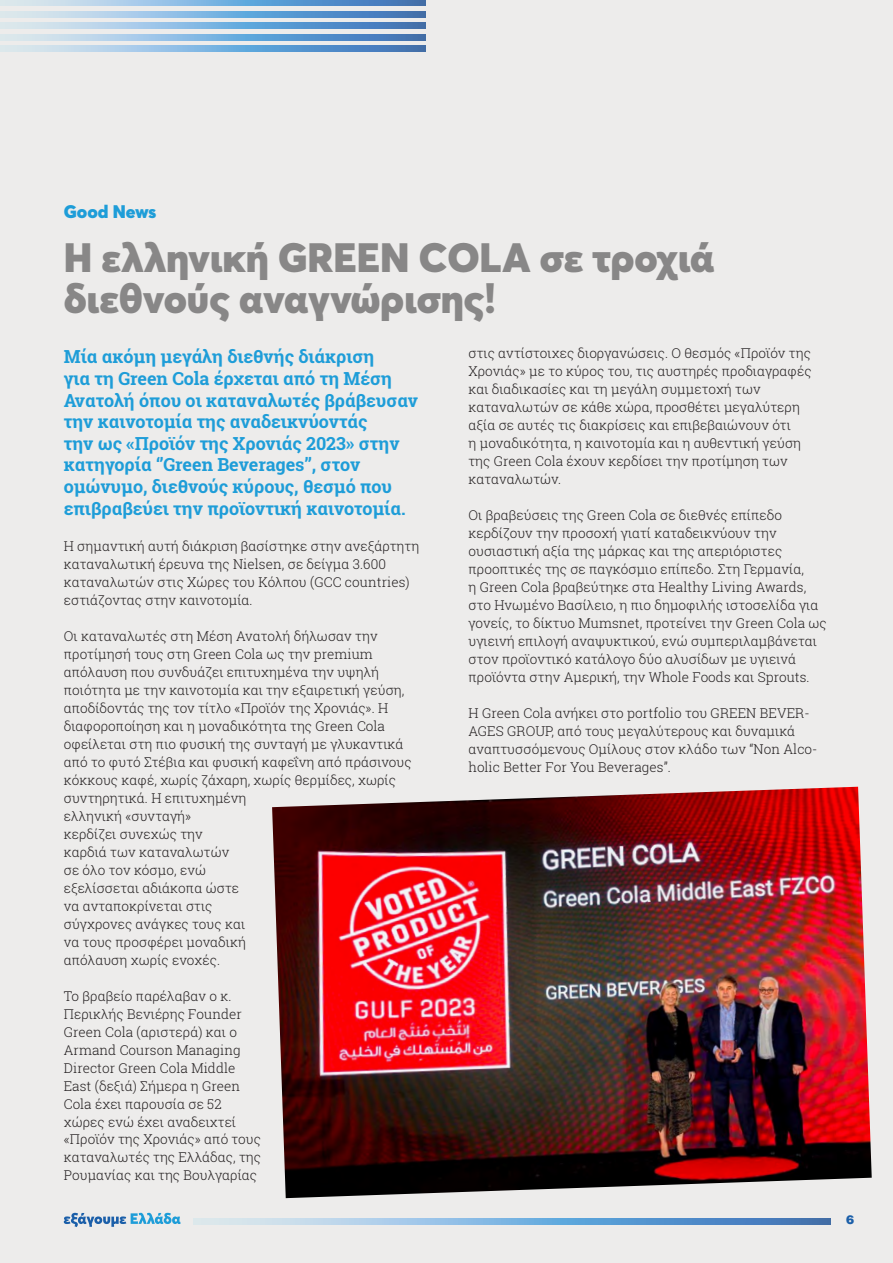
<style>
.page{position:relative;width:893px;height:1263px;background:#edeceb}
.page>*{position:absolute;margin:0;border:0;box-sizing:border-box;transform-origin:0 0}
.t1{font:900 40.5px/40.5px "Averta";color:#888787}
.t2{font:700 18px/21.6px "Roboto Slab";letter-spacing:-.005em;color:#1e9dd8}
.t3{font:900 18px "Averta";color:#1e9dd8}
.t4{font:300 13.5px/18px "Roboto Slab";letter-spacing:.005em;color:#231f20}
.t5{font:900 12px "UB Helvetica";color:#1b5fa9}
</style>
<div class="page">
<svg style="left:0;top:0;width:426px;height:6px;background:#83b0d9"></svg>
<svg style="left:0;top:23px;width:426px;height:6px;background:#83b0d9"></svg>
<svg style="left:0;top:46px;width:426px;height:5px;background:#83b0d9"></svg>
<svg style="left:0;top:11px;width:426px;height:6px;background:#83b0d9"></svg>
<svg style="left:0;top:34px;width:426px;height:6px;background:#83b0d9"></svg>
<svg style="left:64px;top:1213px;width:117px;height:14px"></svg>
<svg style="left:194px;top:1219px;width:637px;height:5px;background:#83b0d9"></svg>
<img style="left:272px;top:787px;width:600px;height:411px">
<h2 class="t3" style="left:64px;top:200px;width:94px">Good News</h2>
<h1 class="t1" style="left:64px;top:237px;width:652px">Η ελληνική GREEN COLA σε τροχιά διεθνούς αναγνώρισης!</h1>
<p class="t2" style="left:64px;top:346px;width:356px">Μία ακόμη μεγάλη διεθνής διάκριση<br>για τη Green Cola έρχεται από τη Μέση Ανατολή όπου οι καταναλωτές βράβευσαν την καινοτομία της αναδεικνύοντάς<br>την ως «Προϊόν της Χρονιάς 2023» στην κατηγορία ‘’Green Beverages’’, στον ομώνυμο, διεθνούς κύρους, θεσμό που επιβραβεύει την προϊοντική καινοτομία.</p>
<p class="t4" style="left:64px;top:536px;width:357px">Η σημαντική αυτή διάκριση βασίστηκε στην ανεξάρτητη καταναλωτική έρευνα της Nielsen, σε δείγμα 3.600 καταναλωτών στις Χώρες του Κόλπου (GCC countries) εστιάζοντας στην καινοτομία.</p>
<p class="t4" style="left:64px;top:626px;width:349px">Οι καταναλωτές στη Μέση Ανατολή δήλωσαν την προτίμησή τους στη Green Cola ως την premium απόλαυση που συνδυάζει επιτυχημένα την υψηλή ποιότητα με την καινοτομία και την εξαιρετική γεύση, αποδίδοντάς της τον τίτλο «Προϊόν της Χρονιάς». Η διαφοροποίηση και η μοναδικότητα της Green Cola οφείλεται στη πιο φυσική της συνταγή με γλυκαντικά από το φυτό Στέβια και φυσική καφεΐνη από πράσινους κόκκους καφέ, χωρίς ζάχαρη, χωρίς θερμίδες, χωρίς συντηρητικά. Η επιτυχημένη<br>ελληνική «συνταγή»<br>κερδίζει συνεχώς την<br>καρδιά των καταναλωτών<br>σε όλο τον κόσμο, ενώ<br>εξελίσσεται αδιάκοπα ώστε<br>να ανταποκρίνεται στις<br>σύγχρονες ανάγκες τους και<br>να τους προσφέρει μοναδική<br>απόλαυση χωρίς ενοχές.</p>
<p class="t4" style="left:64px;top:986px;width:199px">Το βραβείο παρέλαβαν ο κ.<br>Περικλής Βενιέρης Founder<br>Green Cola (αριστερά) και ο<br>Armand Courson Managing<br>Director Green Cola Middle<br>East (δεξιά) Σήμερα η Green<br>Cola έχει παρουσία σε 52 χώρες ενώ έχει αναδειχτεί «Προϊόν της Χρονιάς» από τους καταναλωτές της Ελλάδας, της<br>Ρουμανίας και της Βουλγαρίας</p>
<p class="t4" style="left:468px;top:344px;width:345px">στις αντίστοιχες διοργανώσεις. Ο θεσμός «Προϊόν της Χρονιάς» με το κύρος του, τις αυστηρές προδιαγραφές και διαδικασίες και τη μεγάλη συμμετοχή των καταναλωτών σε κάθε χώρα, προσθέτει μεγαλύτερη αξία σε αυτές τις διακρίσεις και επιβεβαιώνουν ότι<br>η μοναδικότητα, η καινοτομία και η αυθεντική γεύση της Green Cola έχουν κερδίσει την προτίμηση των καταναλωτών.</p>
<p class="t4" style="left:468px;top:506px;width:360px">Οι βραβεύσεις της Green Cola σε διεθνές επίπεδο κερδίζουν την προσοχή γιατί καταδεικνύουν την ουσιαστική αξία της μάρκας και της απεριόριστες προοπτικές της σε παγκόσμιο επίπεδο. Στη Γερμανία,<br>η Green Cola βραβεύτηκε στα Healthy Living Awards, στο Ηνωμένο Βασίλειο, η πιο δημοφιλής ιστοσελίδα για γονείς, το δίκτυο Mumsnet, προτείνει την Green Cola ως υγιεινή επιλογή αναψυκτικού, ενώ συμπεριλαμβάνεται στον προϊοντικό κατάλογο δύο αλυσίδων με υγιεινά προϊόντα στην Αμερική, την Whole Foods και Sprouts.</p>
<p class="t4" style="left:468px;top:704px;width:351px">Η Green Cola ανήκει στο portfolio του GREEN BEVER-AGES GROUP, από τους μεγαλύτερους και δυναμικά αναπτυσσόμενους Ομίλους στον κλάδο των “Νon Alco&shy;holic Better For You Beverages”.</p>
<p class="t5" style="left:846px;top:1212px;width:10px">6</p>
</div>
